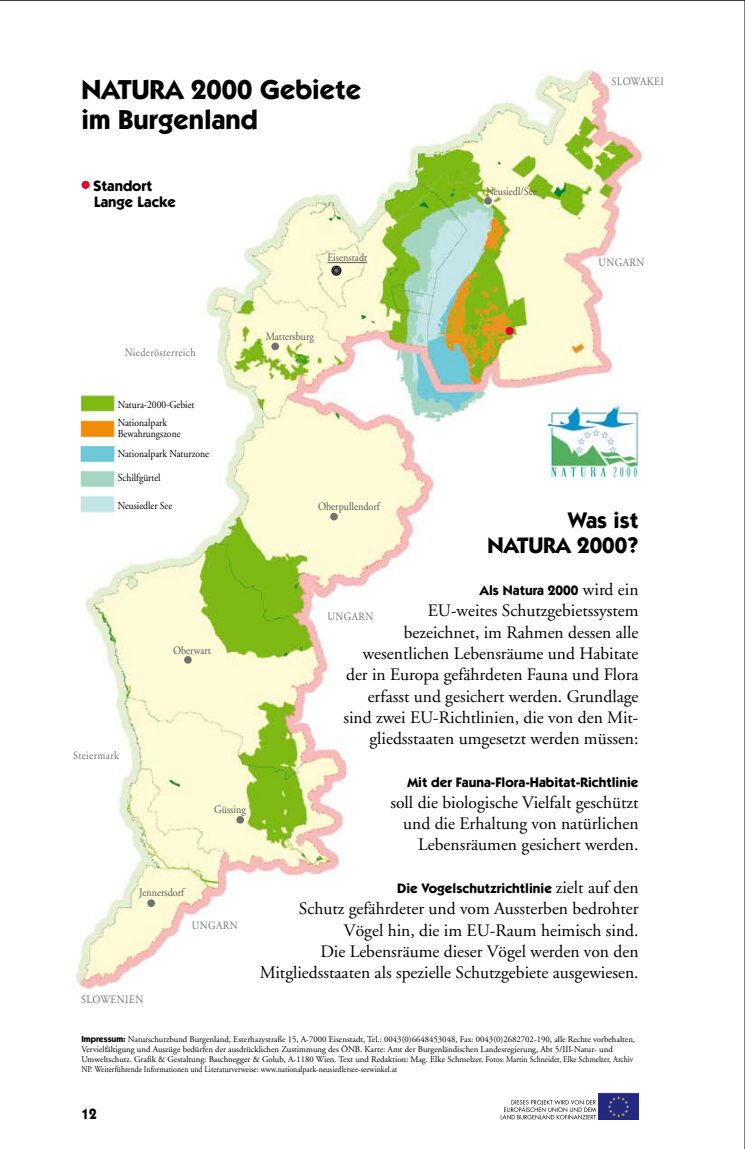
<style>
.page{position:relative;width:745px;height:1149px;background:#fff}
.page>*{position:absolute;margin:0;border:0;box-sizing:border-box;transform-origin:0 0}
.t1{font:700 27.5px/30px "Itc Kabel";color:#000}
.t2{font:700 22.5px/25px "Itc Kabel";color:#000;text-align:right}
.t3{font:17.5px/21.2px "Adobe Garamond";color:#000;text-align:right}
.t4{font:700 15px/16.2px "Itc Kabel";color:#000}
.t5{font:700 15px "Itc Kabel";color:#000;scale:.9 1}
.t6{font:700 13.75px "Itc Kabel";color:#000}
.t7{font:11.25px "Adobe Garamond";color:#565757;scale:.9 1}
.t8{font:11.25px "Adobe Garamond";letter-spacing:.04em;color:#6e7071;scale:.9 1}
.t9{font:10.75px/18.1px "Adobe Garamond";color:#000;scale:.9 1}
.t10{font:8.75px/10px "Adobe Garamond";color:#000}
.s1{font-family:"Adobe Garamond";font-weight:400;font-size:17.5px}
.s2{font-family:"Itc Kabel";font-weight:700}
</style>
<div class="page">
<img style="left:598px;top:1092px;width:40px;height:27px">
<svg style="left:500px;top:1100px;width:95px;height:19px"></svg>
<hr style="left:0;top:0;width:744px;height:1px;background:#000">
<hr style="left:744px;top:0;width:1px;height:1148px;background:#000">
<img style="left:75px;top:69px;width:567px;height:920px">
<div style="left:484px;top:197px;width:7px;height:8px;background:#6e7071;border-radius:50%"></div>
<hr style="left:327px;top:262px;width:40px;height:1px;background:#565757">
<div style="left:331px;top:265px;width:10px;height:10px;border:1px solid #000;border-radius:50%"></div>
<svg style="left:333px;top:267px;width:6px;height:6px"></svg>
<div style="left:271px;top:342px;width:8px;height:8px;background:#6e7071;border-radius:50%"></div>
<div style="left:330px;top:512px;width:7px;height:8px;background:#6e7071;border-radius:50%"></div>
<div style="left:184px;top:656px;width:8px;height:7px;background:#6e7071;border-radius:50%"></div>
<svg style="left:236px;top:815px;width:8px;height:8px"></svg>
<div style="left:147px;top:899px;width:8px;height:7px;background:#6e7071;border-radius:50%"></div>
<div style="left:505px;top:327px;width:8px;height:8px;background:#e3002f;border-radius:50%"></div>
<img style="left:545px;top:402px;width:96px;height:77px">
<div style="left:81px;top:181px;width:9px;height:8px;background:#e3002f;border-radius:50%"></div>
<img style="left:75px;top:390px;width:52px;height:127px">
<h1 class="t1" style="left:81px;top:74px;width:281px">NATURA 2000 Gebiete im Burgenland</h1>
<h3 class="t4" style="left:93px;top:177px;width:84px">Standort<br>Lange Lacke</h3>
<p class="t8" style="left:125px;top:346px;width:80px">Niederösterreich</p>
<p class="t7" style="left:327px;top:252px;width:46px">Eisenstadt</p>
<p class="t7" style="left:265px;top:331px;width:55px">Mattersburg</p>
<p class="t7" style="left:486px;top:186px;width:58px">Neusiedl/See</p>
<p class="t8" style="left:611px;top:76px;width:9px">slowakei</p>
<p class="t8" style="left:598px;top:256px;width:19px">Ungarn</p>
<p class="t9" style="left:118px;top:395px;width:87px">Natura-2000-Gebiet<br>Nationalpark</p>
<p class="t9" style="left:118px;top:423px;width:103px;line-height:19.8px">Bewahrungszone<br>Nationalpark Naturzone</p>
<p class="t9" style="left:118px;top:469px;width:49px">Schilfgürtel</p>
<p class="t9" style="left:118px;top:497px;width:62px">Neusiedler See</p>
<p class="t7" style="left:173px;top:644px;width:44px">Oberwart</p>
<p class="t8" style="left:73px;top:749px;width:52px">Steiermark</p>
<p class="t7" style="left:214px;top:803px;width:37px">Güssing</p>
<p class="t7" style="left:139px;top:886px;width:51px">Jennersdorf</p>
<p class="t8" style="left:191px;top:919px;width:19px">Ungarn</p>
<p class="t8" style="left:81px;top:992px;width:9px">slowenien</p>
<p class="t7" style="left:318px;top:500px;width:70px">Oberpullendorf</p>
<h2 class="t2" style="left:487px;top:507px;width:152px">Was ist<br>NATURA 2000?</h2>
<h3 class="t6" style="left:479px;top:582px;width:160px">Als Natura 2000 <span class="s1">wird ein</span></h3>
<p class="t3" style="left:343px;top:600px;width:296px">EU-weites Schutzgebietssystem<br>bezeichnet, im Rahmen dessen alle wesentlichen Lebensräume und Habitate der in Europa gefährdeten Fauna und Flora erfasst und gesichert werden. Grundlage sind zwei EU-Richtlinien, die von den Mit&shy;gliedsstaaten umgesetzt werden müssen:</p>
<h3 class="t6" style="left:407px;top:773px;width:232px">Mit der Fauna-Flora-Habitat-Richtlinie</h3>
<h3 class="t3" style="left:390px;top:791px;width:249px">soll die biologische Vielfalt geschützt und die Erhaltung von natürlichen<br>Lebensräumen gesichert werden.</h3>
<h3 class="t6" style="left:397px;top:879px;width:243px">Die Vogelschutzrichtlinie <span class="s1">zielt auf den</span></h3>
<h3 class="t3" style="left:259px;top:898px;width:380px">Schutz gefährdeter und vom Aussterben bedrohter Vögel hin, die im EU-Raum heimisch sind.<br>Die Lebensräume dieser Vögel werden von den Mitgliedsstaaten als spezielle Schutzgebiete ausgewiesen.</h3>
<p class="t8" style="left:327px;top:610px;width:19px">Ungarn</p>
<p class="t10" style="left:81px;top:1034px;width:555px"><span class="s2">Impressum:</span> Naturschutzbund Burgenland, Esterhazystraße 15, A-7000 Eisenstadt, Tel.: 0043(0)6648453048, Fax: 0043(0)2682702-190, alle Rechte vorbehalten, Vervielfältigung und Auszüge bedürfen der ausdrücklichen Zustimmung des ÖNB. Karte: Amt der Burgenländischen Landesregierung, Abt 5/III-Natur- und Umweltschutz. Grafik &amp; Gestaltung: Baschnegger &amp; Golub, A-1180 Wien. Text und Redaktion: Mag. Elke Schmelzer. Fotos: Martin Schneider, Elke Schmelzer, Archiv NP. Weiterführende Informationen und Literaturverweise: www.nationalpark-neusiedlersee-seewinkel.at</p>
<h3 class="t5" style="left:81px;top:1104px;width:18px">12</h3>
</div>
